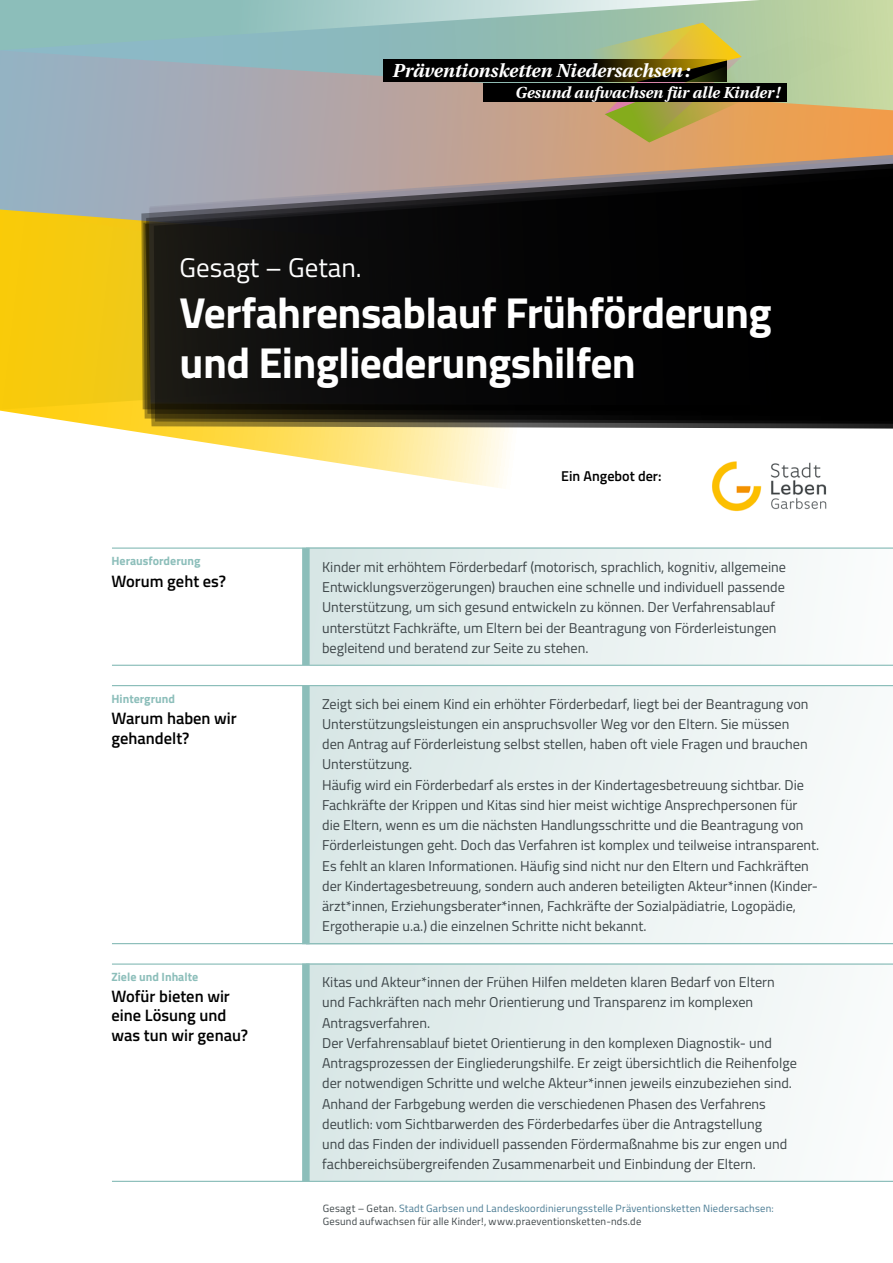
<style>
.page{position:relative;width:893px;height:1263px;background:#fff}
.page>*{position:absolute;margin:0;border:0;box-sizing:border-box;transform-origin:0 0}
.t1{font:700 43.35px/50.7px "Titillium";letter-spacing:-.015em;color:#fff}
.t2{font:27px "Titillium";color:#fff}
.t3{font:italic 700 18.9px "Utopia";color:#fff}
.t4{font:600 16.5px/19.5px "Titillium";color:#000}
.t5{font:italic 700 15.9px "Utopia";color:#fff}
.t6{font:14.25px/20.2px "Titillium";color:#3d4548}
.t7{font:600 14.25px "Titillium";color:#000}
.t8{font:700 12px "Titillium";color:#8cbeba}
.t9{font:10.5px/12.6px "Titillium";letter-spacing:.02em;color:#3d4548}
.s1{color:#487a92}
</style>
<div class="page">
<svg style="left:0;top:0;width:893px;height:43px;background:#9fc6bb"></svg>
<svg style="left:0;top:43px;width:893px;height:143px;background:#a5aeaf"></svg>
<svg style="left:0;top:186px;width:509px;height:302px"></svg>
<div style="left:384px;top:59px;width:343px;height:23px;background:#000"></div>
<svg style="left:542px;top:22px;width:314px;height:112px;background:#a9a369"></svg>
<div style="left:484px;top:84px;width:303px;height:18px;background:#000"></div>
<div style="left:306px;top:548px;width:587px;height:117px;background:linear-gradient(to right,#d7e6e5,#fbfcfc)"></div>
<div style="left:302px;top:548px;width:8px;height:117px;background:#8cbeba"></div>
<hr style="left:112px;top:547px;width:781px;height:2px;background:#8cbeba">
<hr style="left:112px;top:665px;width:781px;height:1px;background:#8cbeba">
<div style="left:306px;top:963px;width:587px;height:219px;background:linear-gradient(to right,#d8e7e6,#fafcfc)"></div>
<div style="left:302px;top:963px;width:8px;height:218px;background:#8cbeba"></div>
<hr style="left:112px;top:963px;width:781px;height:2px;background:#8cbeba">
<hr style="left:112px;top:1181px;width:781px;height:1px;background:#8cbeba">
<div style="left:306px;top:685px;width:587px;height:259px;background:linear-gradient(to right,#d8e7e6,#fafcfb)"></div>
<div style="left:302px;top:685px;width:8px;height:259px;background:#8cbeba"></div>
<hr style="left:112px;top:685px;width:781px;height:1px;background:#8cbeba">
<hr style="left:112px;top:943px;width:781px;height:1px;background:#8cbeba">
<svg style="left:149px;top:138px;width:744px;height:6px;background:#c8a284"></svg>
<svg style="left:141px;top:144px;width:752px;height:268px;background:#b09271"></svg>
<svg style="left:154px;top:156px;width:739px;height:269px;background:#1e1b1a"></svg>
<img style="left:712px;top:461px;width:115px;height:51px">
<h3 class="t3" style="left:392px;top:59px;width:299px">Präventionsketten Niedersachsen:</h3>
<p class="t5" style="left:515px;top:83px;width:266px">Gesund aufwachsen für alle Kinder !</p>
<h2 class="t2" style="left:180px;top:248px;width:184px">Gesagt – Getan.</h2>
<h1 class="t1" style="left:180px;top:285px;width:593px">Verfahrensablauf Frühförderung und Eingliederungshilfen</h1>
<p class="t8" style="left:111px;top:551px;width:91px">Herausforderung</p>
<p class="t4" style="left:111px;top:570px;width:116px">Worum geht es?</p>
<p class="t8" style="left:111px;top:689px;width:65px">Hintergrund</p>
<p class="t4" style="left:111px;top:708px;width:127px">Warum haben wir gehandelt?</p>
<p class="t8" style="left:111px;top:967px;width:88px">Ziele und Inhalte</p>
<p class="t4" style="left:111px;top:985px;width:138px">Wofür bieten wir eine Lösung und was tun wir genau?</p>
<p class="t7" style="left:561px;top:465px;width:102px">Ein Angebot der:</p>
<p class="t6" style="left:322px;top:556px;width:465px">Kinder mit erhöhtem Förderbedarf (motorisch, sprachlich, kognitiv, allgemeine Entwicklungsverzögerungen) brauchen eine schnelle und individuell passende Unterstützung, um sich gesund entwickeln zu können. Der Verfahrensablauf unterstützt Fachkräfte, um Eltern bei der Beantragung von Förderleistungen begleitend und beratend zur Seite zu stehen.</p>
<p class="t6" style="left:322px;top:693px;width:499px">Zeigt sich bei einem Kind ein erhöhter Förderbedarf, liegt bei der Beantragung von Unterstützungsleistungen ein anspruchsvoller Weg vor den Eltern. Sie müssen<br>den Antrag auf Förderleistung selbst stellen, haben oft viele Fragen und brauchen Unterstützung.<br>Häufig wird ein Förderbedarf als erstes in der Kindertagesbetreuung sichtbar. Die Fachkräfte der Krippen und Kitas sind hier meist wichtige Ansprechpersonen für<br>die Eltern, wenn es um die nächsten Handlungsschritte und die Beantragung von Förderleistungen geht. Doch das Verfahren ist komplex und teilweise intransparent.<br>Es fehlt an klaren Informationen. Häufig sind nicht nur den Eltern und Fachkräften der Kindertagesbetreuung, sondern auch anderen beteiligten Akteur*innen (Kinder&shy;ärzt*innen, Erziehungsberater*innen, Fachkräfte der Sozialpädiatrie, Logopädie, Ergotherapie u.a.) die einzelnen Schritte nicht bekannt.</p>
<p class="t6" style="left:322px;top:971px;width:476px">Kitas und Akteur*innen der Frühen Hilfen meldeten klaren Bedarf von Eltern und Fachkräften nach mehr Orientierung und Transparenz im komplexen Antragsverfahren.<br>Der Verfahrensablauf bietet Orientierung in den komplexen Diagnostik- und Antragsprozessen der Eingliederungshilfe. Er zeigt übersichtlich die Reihenfolge der notwendigen Schritte und welche Akteur*innen jeweils einzubeziehen sind.<br>Anhand der Farbgebung werden die verschiedenen Phasen des Verfahrens deutlich: vom Sichtbarwerden des Förderbedarfes über die Antragstellung<br>und das Finden der individuell passenden Fördermaßnahme bis zur engen und fachbereichsübergreifenden Zusammenarbeit und Einbindung der Eltern.</p>
<p class="t9" style="left:323px;top:1202px;width:453px">Gesagt – Getan. <span class="s1">Stadt Garbsen und Landeskoordinierungsstelle Präventionsketten Niedersachsen:<br></span>Gesund aufwachsen für alle Kinder!, www.praeventionsketten-nds.de</p>
</div>
